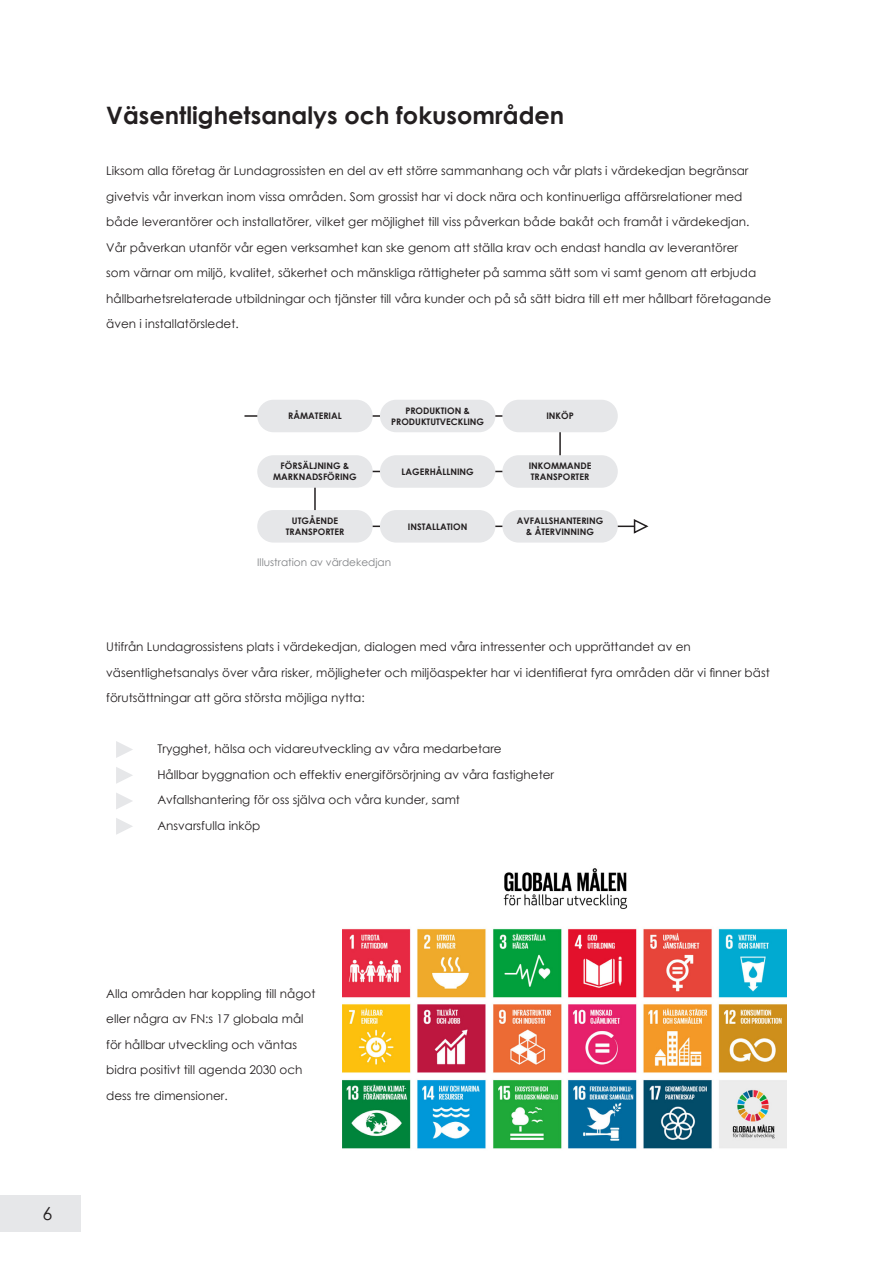
<style>
.page{position:relative;width:893px;height:1263px;background:#fff}
.page>*{position:absolute;margin:0;border:0;box-sizing:border-box;transform-origin:0 0}
.t1{font:700 24px "Century Gothic";color:#231f20}
.t2{font:18px "Century Gothic";color:#231f20}
.t3{font:12px/25.5px "Century Gothic";color:#231f20}
.t4{font:10.5px "Century Gothic";color:#808285}
.t5{font:700 9px/10.8px "Century Gothic";color:#231f20;text-align:center}
</style>
<div class="page">
<div style="left:0;top:1195px;width:80px;height:37px;background:#e6e7e9"></div>
<img style="left:342px;top:868px;width:445px;height:281px">
<hr style="left:244px;top:415px;width:281px;height:2px;background:#231f20">
<hr style="left:559px;top:417px;width:2px;height:58px;background:#231f20">
<hr style="left:326px;top:471px;width:229px;height:1px;background:#231f20">
<hr style="left:314px;top:471px;width:2px;height:56px;background:#231f20">
<hr style="left:313px;top:526px;width:321px;height:1px;background:#231f20">
<div style="left:257px;top:400px;width:116px;height:32px;background:#e6e7e9;border-radius:16px"></div>
<div style="left:502px;top:455px;width:116px;height:33px;background:#e6e7e9;border-radius:16px"></div>
<div style="left:257px;top:510px;width:116px;height:33px;background:#e6e7e9;border-radius:16px"></div>
<div style="left:380px;top:400px;width:115px;height:32px;background:#e6e7e9;border-radius:16px"></div>
<div style="left:380px;top:455px;width:115px;height:33px;background:#e6e7e9;border-radius:16px"></div>
<div style="left:380px;top:510px;width:115px;height:33px;background:#e6e7e9;border-radius:16px"></div>
<div style="left:502px;top:400px;width:116px;height:32px;background:#e6e7e9;border-radius:16px"></div>
<div style="left:257px;top:455px;width:116px;height:33px;background:#e6e7e9;border-radius:16px"></div>
<div style="left:502px;top:510px;width:116px;height:33px;background:#e6e7e9;border-radius:16px"></div>
<svg style="left:633px;top:519px;width:16px;height:15px"></svg>
<svg style="left:116px;top:741px;width:17px;height:17px"></svg>
<svg style="left:116px;top:767px;width:17px;height:17px"></svg>
<svg style="left:116px;top:793px;width:16px;height:16px"></svg>
<svg style="left:116px;top:818px;width:17px;height:17px"></svg>
<p class="t1" style="left:106px;top:97px;width:459px">Väsentlighetsanalys och fokusområden</p>
<p class="t3" style="left:106px;top:158px;width:666px">Liksom alla företag är Lundagrossisten en del av ett större sammanhang och vår plats i värdekedjan begränsar givetvis vår inverkan inom vissa områden. Som grossist har vi dock nära och kontinuerliga affärsrelationer med både leverantörer och installatörer, vilket ger möjlighet till viss påverkan både bakåt och framåt i värdekedjan.<br>Vår påverkan utanför vår egen verksamhet kan ske genom att ställa krav och endast handla av leverantörer<br>som värnar om miljö, kvalitet, säkerhet och mänskliga rättigheter på samma sätt som vi samt genom att erbjuda hållbarhetsrelaterade utbildningar och tjänster till våra kunder och på så sätt bidra till ett mer hållbart företagande även i installatörsledet.</p>
<p class="t5" style="left:288px;top:410px;width:55px">RÅMATERIAL</p>
<p class="t5" style="left:391px;top:405px;width:95px">PRODUKTION &amp;<br>PRODUKTUTVECKLING</p>
<p class="t5" style="left:546px;top:410px;width:29px">INKÖP</p>
<p class="t5" style="left:529px;top:460px;width:64px;text-align:left">INKOMMANDE<br>TRANSPORTER</p>
<p class="t5" style="left:273px;top:460px;width:85px">FÖRSÄLJNING &amp;<br>MARKNADSFÖRING</p>
<p class="t5" style="left:286px;top:515px;width:60px">UTGÅENDE<br>TRANSPORTER</p>
<p class="t5" style="left:408px;top:521px;width:61px">INSTALLATION</p>
<p class="t5" style="left:402px;top:466px;width:74px">LAGERHÅLLNING</p>
<p class="t5" style="left:517px;top:515px;width:88px">AVFALLSHANTERING</p>
<p class="t5" style="left:526px;top:526px;width:69px">&amp; ÅTERVINNING</p>
<p class="t4" style="left:257px;top:554px;width:135px">Illustration av värdekedjan</p>
<p class="t3" style="left:106px;top:634px;width:665px">Utifrån Lundagrossistens plats i värdekedjan, dialogen med våra intressenter och upprättandet av en väsentlighetsanalys över våra risker, möjligheter och miljöaspekter har vi identifierat fyra områden där vi finner bäst förutsättningar att göra största möjliga nytta:</p>
<p class="t3" style="left:157px;top:736px;width:346px">Trygghet, hälsa och vidareutveckling av våra medarbetare</p>
<p class="t3" style="left:157px;top:761px;width:398px">Hållbar byggnation och effektiv energiförsörjning av våra fastigheter</p>
<p class="t3" style="left:157px;top:787px;width:304px">Avfallshantering för oss själva och våra kunder, samt</p>
<p class="t3" style="left:157px;top:812px;width:105px">Ansvarsfulla inköp</p>
<h2 class="t2" style="left:43px;top:1201px;width:11px">6</h2>
<p class="t3" style="left:106px;top:980px;width:211px">Alla områden har koppling till något eller några av FN:s 17 globala mål för hållbar utveckling och väntas bidra positivt till agenda 2030 och dess tre dimensioner.</p>
</div>
